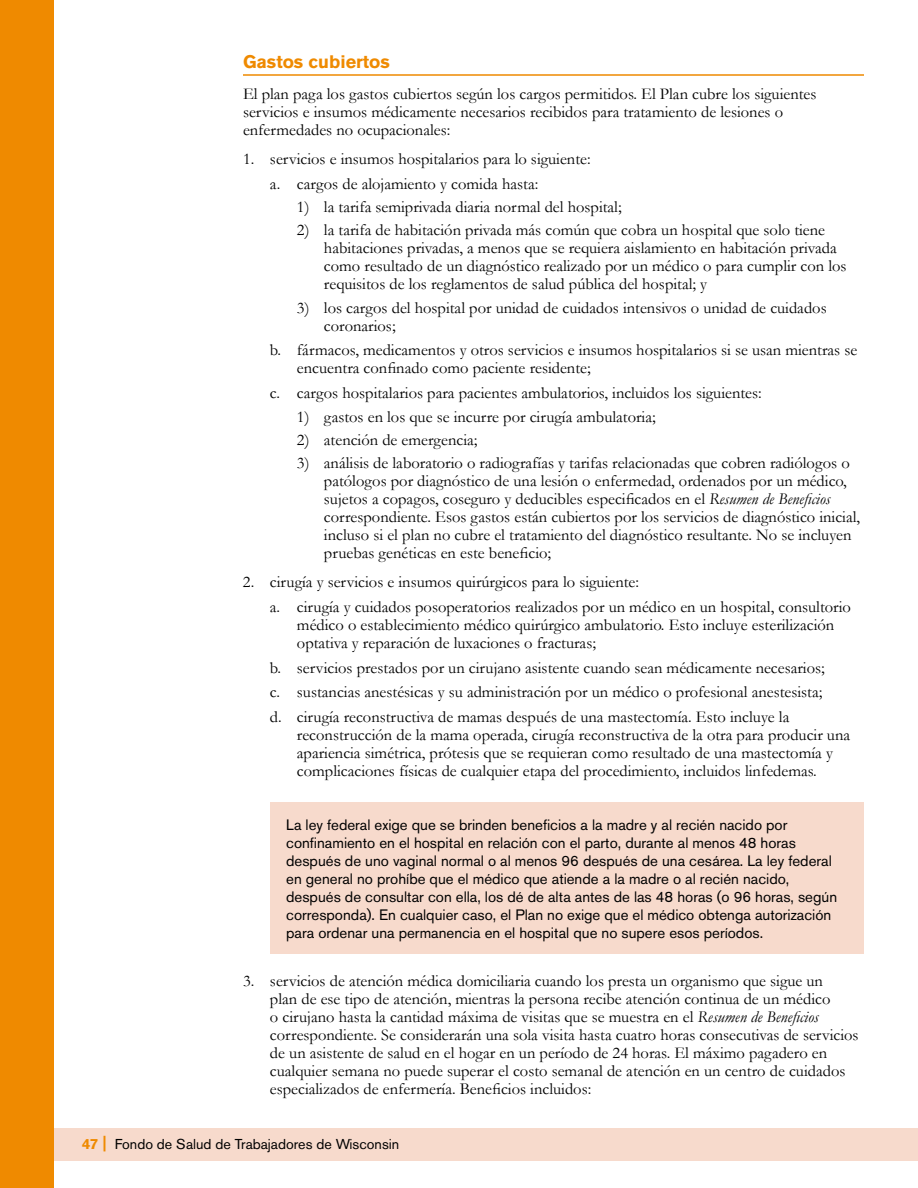
<style>
.page{position:relative;width:918px;height:1188px;background:#fff}
.page>*{position:absolute;margin:0;border:0;box-sizing:border-box;transform-origin:0 0}
.t1{font:700 18px "Akzidenz Grotesk BE";color:#ef8a00}
.t2{font:16.5px/18px "Garamond";color:#000}
.t3{font:15px/18px "Akzidenz Grotesk BE";color:#000}
.t4{font:14.25px "Akzidenz Grotesk BE";color:#000}
.s1{font-style:italic}
.s2{font-weight:700;font-size:14.7px;color:#ef8a00}
.s3{font-weight:700;font-size:16.95px;color:#ef8a00}
</style>
<div class="page">
<div style="left:54px;top:1129px;width:864px;height:32px;background:#f7dacc"></div>
<div style="left:0;top:0;width:54px;height:1188px;background:#ef8a00"></div>
<hr style="left:243px;top:74px;width:621px;height:2px;background:#ef8a00">
<div style="left:270px;top:802px;width:594px;height:152px;background:#f7dacc"></div>
<p class="t1" style="left:243px;top:51px;width:148px">Gastos cubiertos</p>
<p class="t2" style="left:243px;top:84px;width:575px">El plan paga los gastos cubiertos según los cargos permitidos. El Plan cubre los siguientes servicios e insumos médicamente necesarios recibidos para tratamiento de lesiones o enfermedades no ocupacionales:</p>
<p class="t2" style="left:270px;top:146px;width:322px;line-height:24.8px;text-indent:-27px">1. servicios e insumos hospitalarios para lo siguiente: a. cargos de alojamiento y comida hasta:</p>
<p class="t2" style="left:297px;top:197px;width:326px">1) la tarifa semiprivada diaria normal del hospital;</p>
<p class="t2" style="left:324px;top:221px;width:524px;text-indent:-27px">2) la tarifa de habitación privada más común que cobra un hospital que solo tiene habitaciones privadas, a menos que se requiera aislamiento en habitación privada como resultado de un diagnóstico realizado por un médico o para cumplir con los requisitos de los reglamentos de salud pública del hospital; y</p>
<p class="t2" style="left:324px;top:298px;width:504px;text-indent:-27px">3) los cargos del hospital por unidad de cuidados intensivos o unidad de cuidados coronarios;</p>
<p class="t2" style="left:297px;top:341px;width:562px;text-indent:-27px">b. fármacos, medicamentos y otros servicios e insumos hospitalarios si se usan mientras se encuentra confinado como paciente residente;</p>
<p class="t2" style="left:270px;top:384px;width:493px">c. cargos hospitalarios para pacientes ambulatorios, incluidos los siguientes:</p>
<p class="t2" style="left:297px;top:407px;width:360px">1) gastos en los que se incurre por cirugía ambulatoria;</p>
<p class="t2" style="left:297px;top:430px;width:182px">2) atención de emergencia;</p>
<p class="t2" style="left:324px;top:454px;width:538px;text-indent:-27px">3) análisis de laboratorio o radiografías y tarifas relacionadas que cobren radiólogos o patólogos por diagnóstico de una lesión o enfermedad, ordenados por un médico, sujetos a copagos, coseguro y deducibles especificados en el <span class="s1">Resumen de Beneficios </span>correspondiente. Esos gastos están cubiertos por los servicios de diagnóstico inicial, incluso si el plan no cubre el tratamiento del diagnóstico resultante. No se incluyen pruebas genéticas en este beneficio;</p>
<p class="t2" style="left:270px;top:569px;width:583px;line-height:24.8px;text-indent:-27px">2. cirugía y servicios e insumos quirúrgicos para lo siguiente:<br>a. cirugía y cuidados posoperatorios realizados por un médico en un hospital, consultorio</p>
<p class="t2" style="left:297px;top:615px;width:539px">médico o establecimiento médico quirúrgico ambulatorio. Esto incluye esterilización optativa y reparación de luxaciones o fracturas;</p>
<p class="t2" style="left:270px;top:655px;width:556px;line-height:24.8px">b. servicios prestados por un cirujano asistente cuando sean médicamente necesarios; c. sustancias anestésicas y su administración por un médico o profesional anestesista; d. cirugía reconstructiva de mamas después de una mastectomía. Esto incluye la</p>
<p class="t2" style="left:297px;top:726px;width:555px">reconstrucción de la mama operada, cirugía reconstructiva de la otra para producir una apariencia simétrica, prótesis que se requieran como resultado de una mastectomía y complicaciones físicas de cualquier etapa del procedimiento, incluidos linfedemas.</p>
<p class="t3" style="left:286px;top:816px;width:553px">La ley federal exige que se brinden beneficios a la madre y al recién nacido por confinamiento en el hospital en relación con el parto, durante al menos 48 horas después de uno vaginal normal o al menos 96 después de una cesárea. La ley federal en general no prohíbe que el médico que atiende a la madre o al recién nacido, después de consultar con ella, los dé de alta antes de las 48 horas (o 96 horas, según corresponda). En cualquier caso, el Plan no exige que el médico obtenga autorización para ordenar una permanencia en el hospital que no supere esos períodos.</p>
<p class="t2" style="left:270px;top:972px;width:590px;text-indent:-27px">3. servicios de atención médica domiciliaria cuando los presta un organismo que sigue un<br>plan de ese tipo de atención, mientras la persona recibe atención continua de un médico<br>o cirujano hasta la cantidad máxima de visitas que se muestra en el <span class="s1">Resumen de Beneficios </span>correspondiente. Se considerarán una sola visita hasta cuatro horas consecutivas de servicios de un asistente de salud en el hogar en un período de 24 horas. El máximo pagadero en cualquier semana no puede superar el costo semanal de atención en un centro de cuidados especializados de enfermería. Beneficios incluidos:</p>
<p class="t4" style="left:82px;top:1135px;width:319px"><span class="s2">47</span> <span class="s3">|</span> Fondo de Salud de Trabajadores de Wisconsin</p>
</div>
